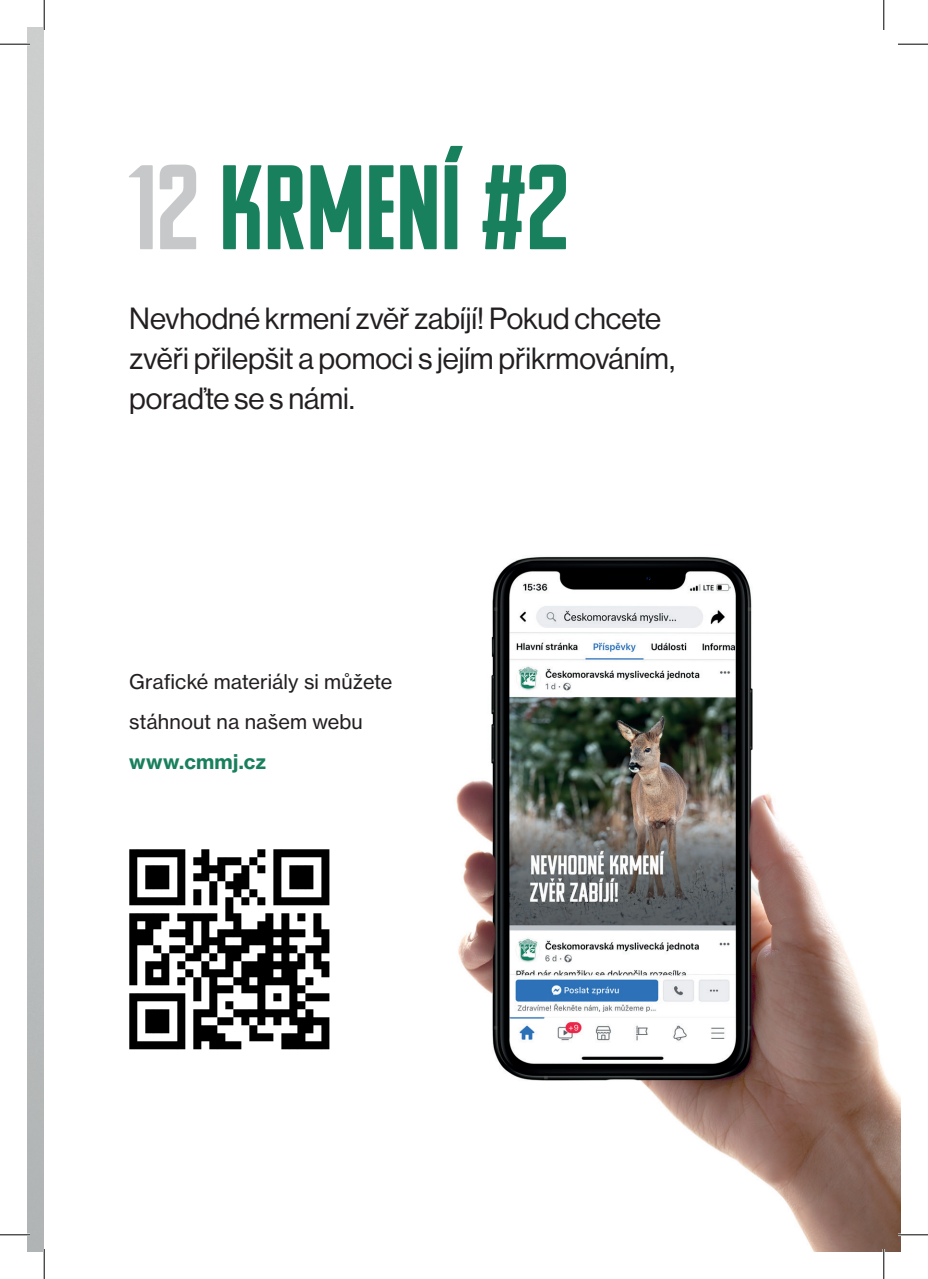
<style>
.page{position:relative;width:928px;height:1279px;background:#fff}
.page>*{position:absolute;margin:0;border:0;box-sizing:border-box;transform-origin:0 0}
.t1{font:120px "Komu A";letter-spacing:-.015em;color:#18805d}
.t2{font:30px/40px "N Haas Grotesk DS Pro 55 Rg";color:#231f20}
.t3{font:20px/40px "N Haas Grotesk TX Pro 55 Rg";color:#231f20}
.t4{font:20px "N Haas Grotesk TX Pro 75 Bd";letter-spacing:.015em;color:#18805d}
.s1{color:#c7c8ca}
</style>
<div class="page">
<img style="left:129px;top:556px;width:771px;height:696px">
<svg style="left:129px;top:849px;width:200px;height:200px"></svg>
<hr style="left:897px;top:1233px;width:30px;height:3px;background:#fff">
<hr style="left:882px;top:1249px;width:2px;height:30px;background:#fff">
<hr style="left:0;top:44px;width:30px;height:1px;background:#000">
<hr style="left:897px;top:44px;width:30px;height:1px;background:#000">
<hr style="left:0;top:1234px;width:30px;height:1px;background:#000">
<hr style="left:897px;top:1234px;width:30px;height:1px;background:#000">
<hr style="left:44px;top:0;width:1px;height:30px;background:#000">
<hr style="left:44px;top:1249px;width:1px;height:30px;background:#000">
<hr style="left:883px;top:0;width:1px;height:30px;background:#000">
<hr style="left:883px;top:1249px;width:1px;height:30px;background:#000">
<h1 class="t1" style="left:129px;top:146px;width:440px"><span class="s1">12</span> KRMENÍ #2</h1>
<p class="t2" style="left:129px;top:299px;width:547px">Nevhodné krmení zvěř zabíjí! Pokud chcete zvěři přilepšit a pomoci s jejím přikrmováním, poraďte se s námi.</p>
<p class="t3" style="left:129px;top:662px;width:265px">Grafické materiály si můžete stáhnout na našem webu</p>
<p class="t4" style="left:129px;top:749px;width:138px">www.cmmj.cz</p>
</div>
